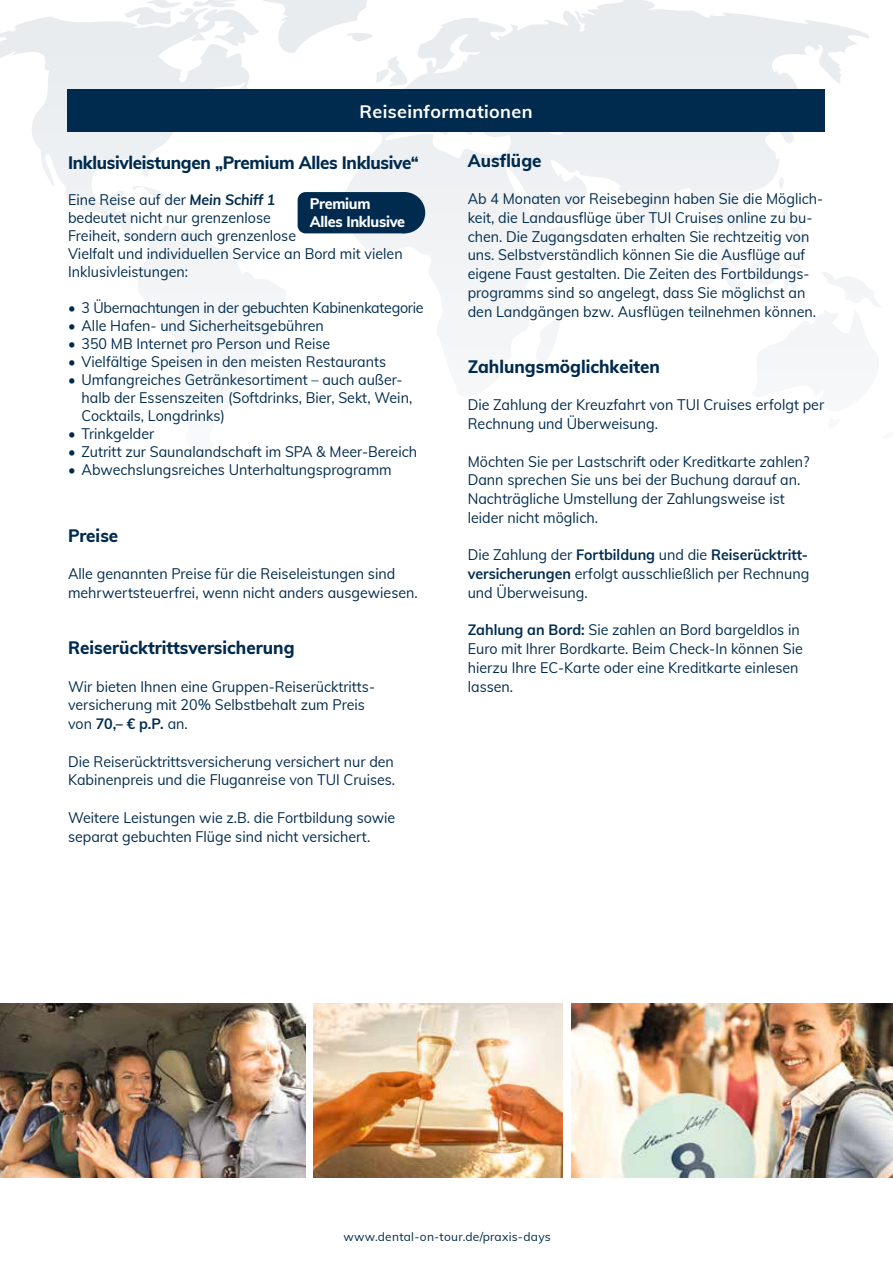
<style>
.page{position:relative;width:893px;height:1263px;background:#fff}
.page>*{position:absolute;margin:0;border:0;box-sizing:border-box;transform-origin:0 0}
.t1{font:800 18px "Muli";color:#002b4e;scale:.95 1}
.t2{font:800 18px "Muli";letter-spacing:-.02em;color:#002b4e;scale:.95 1}
.t3{font:700 18px "Muli";letter-spacing:.02em;color:#fff}
.t4{font:800 15.15px/17.4px "Muli";letter-spacing:-.02em;color:#fff;scale:.95 1}
.t5{font:15px/18.8px "Muli";color:#002b4e;scale:.95 1}
.t6{font:15px "Muli";letter-spacing:-.02em;color:#002b4e;scale:.95 1}
.t7{font:12px "Muli";letter-spacing:.02em;color:#002b4e}
.s1{font-weight:700;font-style:italic}
.s2{font-weight:700}
</style>
<div class="page">
<svg style="left:0;top:0;width:881px;height:346px"></svg>
<img style="left:571px;top:1003px;width:322px;height:175px">
<img style="left:0;top:1003px;width:306px;height:175px">
<img style="left:314px;top:1003px;width:249px;height:175px">
<div style="left:298px;top:192px;width:113px;height:41px;background:#002b4e;border-radius:8px"></div>
<div style="left:384px;top:192px;width:41px;height:41px;background:#002b4e;border-radius:50%"></div>
<div style="left:67px;top:89px;width:758px;height:43px;background:#002b4e"></div>
<p class="t3" style="left:359px;top:98px;width:175px">Reiseinformationen</p>
<p class="t2" style="left:68px;top:149px;width:371px">Inklusivleistungen „Premium Alles Inklusive“</p>
<p class="t5" style="left:68px;top:190px;width:354px;line-height:18px">Eine Reise auf der <span class="s1">Mein Schiff 1<br></span>bedeutet nicht nur grenzenlose<br>Freiheit, sondern auch grenzenlose<br>Vielfalt und individuellen Service an Bord mit vielen Inklusivleistungen:</p>
<p class="t6" style="left:68px;top:297px;width:376px">• 3 Übernachtungen in der gebuchten Kabinenkategorie</p>
<p class="t5" style="left:68px;top:316px;width:271px">• Alle Hafen- und Sicherheitsgebühren</p>
<p class="t5" style="left:68px;top:334px;width:278px">• 350 MB Internet pro Person und Reise</p>
<p class="t5" style="left:68px;top:352px;width:336px">• Vielfältige Speisen in den meisten Restaurants</p>
<p class="t5" style="left:82px;top:370px;width:350px;line-height:18px;text-indent:-13px">• Umfangreiches Getränkesortiment – auch außer&shy;halb der Essenszeiten (Softdrinks, Bier, Sekt, Wein,<br>Cocktails, Longdrinks)</p>
<p class="t5" style="left:68px;top:424px;width:92px">• Trinkgelder</p>
<p class="t5" style="left:68px;top:442px;width:369px">• Zutritt zur Saunalandschaft im SPA &amp; Meer-Bereich</p>
<p class="t5" style="left:68px;top:460px;width:342px">• Abwechslungsreiches Unterhaltungsprogramm</p>
<p class="t4" style="left:310px;top:194px;width:102px">Premium<br>Alles Inklusive</p>
<p class="t1" style="left:68px;top:522px;width:54px">Preise</p>
<p class="t5" style="left:68px;top:564px;width:370px">Alle genannten Preise für die Reiseleistungen sind mehrwertsteuerfrei, wenn nicht anders ausgewiesen.</p>
<p class="t1" style="left:68px;top:634px;width:240px">Reiserücktrittsversicherung</p>
<p class="t5" style="left:68px;top:676px;width:323px">Wir bieten Ihnen eine Gruppen-Reiserücktritts&shy;versicherung mit 20% Selbstbehalt zum Preis von <span class="s2">70,– € p.P.</span> an.</p>
<p class="t5" style="left:68px;top:751px;width:346px">Die Reiserücktrittsversicherung versichert nur den<br>Kabinenpreis und die Fluganreise von TUI Cruises.</p>
<p class="t5" style="left:68px;top:807px;width:346px">Weitere Leistungen wie z.B. die Fortbildung sowie separat gebuchten Flüge sind nicht versichert.</p>
<p class="t1" style="left:468px;top:147px;width:79px">Ausflüge</p>
<p class="t5" style="left:468px;top:189px;width:376px">Ab 4 Monaten vor Reisebeginn haben Sie die Möglich&shy;keit, die Landausflüge über TUI Cruises online zu bu&shy;chen. Die Zugangsdaten erhalten Sie rechtzeitig von uns. Selbstverständlich können Sie die Ausflüge auf eigene Faust gestalten. Die Zeiten des Fortbildungs&shy;programms sind so angelegt, dass Sie möglichst an den Landgängen bzw. Ausflügen teilnehmen können.</p>
<p class="t1" style="left:468px;top:353px;width:204px">Zahlungsmöglichkeiten</p>
<p class="t5" style="left:468px;top:395px;width:377px">Die Zahlung der Kreuzfahrt von TUI Cruises erfolgt per<br>Rechnung und Überweisung.</p>
<p class="t5" style="left:468px;top:451px;width:361px">Möchten Sie per Lastschrift oder Kreditkarte zahlen?<br>Dann sprechen Sie uns bei der Buchung darauf an.<br>Nachträgliche Umstellung der Zahlungsweise ist leider nicht möglich.</p>
<p class="t5" style="left:468px;top:545px;width:361px;text-align:justify">Die Zahlung der <span class="s2">Fortbildung</span> und die <span class="s2">Reiserücktritt&shy;versicherungen</span> erfolgt ausschließlich per Rechnung und Überweisung.</p>
<p class="t5" style="left:468px;top:620px;width:354px"><span class="s2">Zahlung an Bord:</span> Sie zahlen an Bord bargeldlos in Euro mit Ihrer Bordkarte. Beim Check-In können Sie hierzu Ihre EC-Karte oder eine Kreditkarte einlesen lassen.</p>
<p class="t7" style="left:343px;top:1228px;width:209px">www.dental-on-tour.de/praxis-days</p>
</div>
